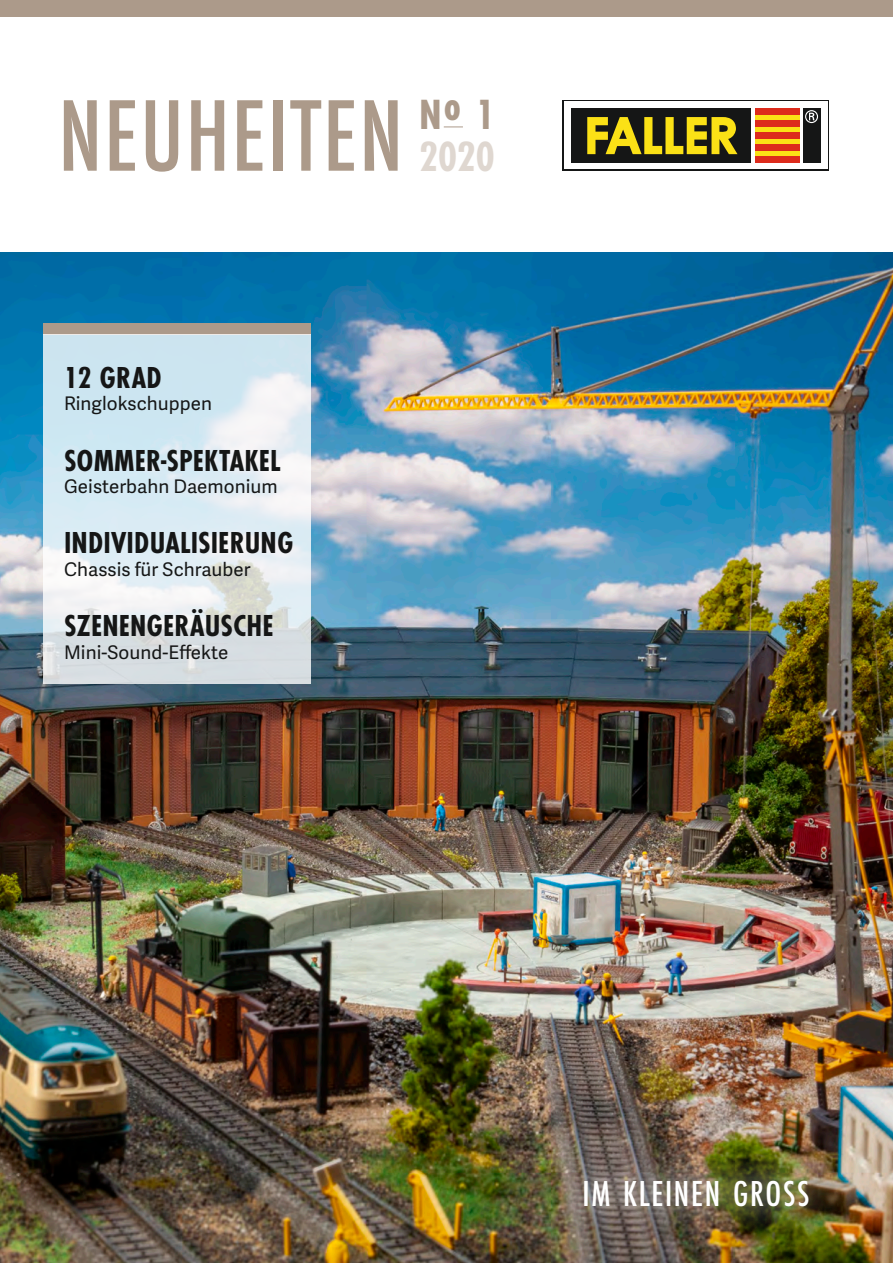
<style>
.page{position:relative;width:893px;height:1263px;background:#fff}
.page>*{position:absolute;margin:0;border:0;box-sizing:border-box;transform-origin:0 0}
.Titel{font:105.6px "Futura EF Medium Con";letter-spacing:.02em;color:#ac9a8a}
.Titel-2{font:43.8px "Futura EF Bold Con";color:#dfd7d0}
.Titel-3{font:43.8px "Futura EF Bold Con";color:#ac9a8a}
.t1{font:37.5px "Futura EF Medium Con";letter-spacing:.045em;color:#fff}
.Teasertexte_12_5pt{font:31.5px "Futura EF Bold Con";letter-spacing:.005em;color:#151616}
.Teasertexte_12_5pt-2{font:18.75px "Adelle Sans";letter-spacing:.005em;color:#151616}
</style>
<div class="page">
<img style="left:0;top:252px;width:893px;height:1011px">
<div style="left:0;top:0;width:893px;height:16px;background:#ac9a8a"></div>
<svg style="left:562px;top:100px;width:267px;height:71px"></svg>
<div style="left:564px;top:102px;width:263px;height:67px;background:#fff"></div>
<div style="left:571px;top:108px;width:180px;height:55px;background:#151616"></div>
<div style="left:803px;top:108px;width:17px;height:55px;background:#151616"></div>
<svg style="left:587px;top:117px;width:150px;height:37px"></svg>
<svg style="left:805px;top:110px;width:13px;height:13px"></svg>
<div style="left:755px;top:108px;width:44px;height:55px;background:#fbe116"></div>
<div style="left:755px;top:108px;width:44px;height:7px;background:#dd2b1c"></div>
<div style="left:755px;top:120px;width:44px;height:7px;background:#dd2b1c"></div>
<div style="left:755px;top:132px;width:44px;height:7px;background:#dd2b1c"></div>
<div style="left:755px;top:144px;width:44px;height:7px;background:#dd2b1c"></div>
<div style="left:755px;top:156px;width:44px;height:7px;background:#dd2b1c"></div>
<svg style="left:444px;top:126px;width:19px;height:1px"></svg>
<div style="left:554px;top:1150px;width:284px;height:87px;background:#fff;opacity:.95"></div>
<div style="left:43px;top:323px;width:267px;height:11px;background:#ac9a8a"></div>
<svg style="left:43px;top:334px;width:267px;height:350px"></svg>
<p class="Titel" style="left:58px;top:79px;width:346px">NEUHEITEN</p>
<p class="Titel-3" style="left:419px;top:89px;width:77px">No 1</p>
<p class="Titel-2" style="left:419px;top:131px;width:77px">2020</p>
<p class="Teasertexte_12_5pt" style="left:64px;top:359px;width:99px">12 GRAD</p>
<p class="Teasertexte_12_5pt-2" style="left:64px;top:390px;width:150px">Ringlokschuppen</p>
<p class="Teasertexte_12_5pt" style="left:64px;top:442px;width:218px">SOMMER-SPEKTAKEL</p>
<p class="Teasertexte_12_5pt-2" style="left:64px;top:473px;width:215px">Geisterbahn Daemonium</p>
<p class="Teasertexte_12_5pt" style="left:64px;top:525px;width:231px">INDIVIDUALISIERUNG</p>
<p class="Teasertexte_12_5pt-2" style="left:64px;top:556px;width:188px">Chassis für Schrauber</p>
<p class="Teasertexte_12_5pt" style="left:64px;top:607px;width:211px">SZENENGERÄUSCHE</p>
<p class="Teasertexte_12_5pt-2" style="left:64px;top:639px;width:166px">Mini-Sound-Effekte</p>
<p class="t1" style="left:582px;top:1173px;width:228px">IM KLEINEN GROSS</p>
</div>
